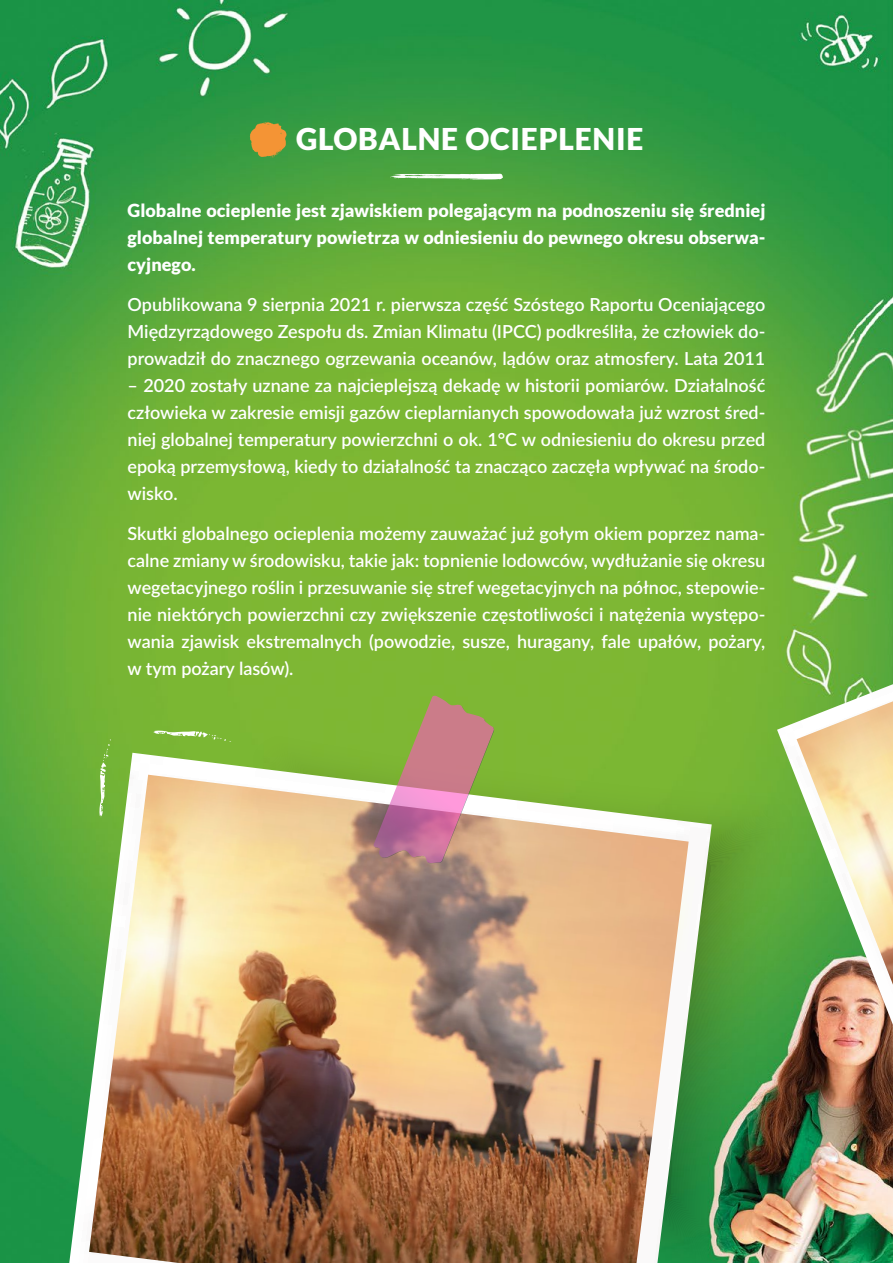
<style>
.page{position:relative;width:893px;height:1263px;background:#fff}
.page>*{position:absolute;margin:0;border:0;box-sizing:border-box;transform-origin:0 0}
.t1{font:900 30px "Lato";letter-spacing:.025em;color:#fff}
.t2{font:600 18px/27px "Lato";color:#fff;text-align:justify}
.t3{font:900 18px/27px "Lato";color:#fff;text-align:justify}
</style>
<div class="page">
<img style="left:0;top:0;width:893px;height:1263px">
<svg style="left:250px;top:122px;width:37px;height:36px"></svg>
<svg style="left:390px;top:173px;width:113px;height:7px"></svg>
<svg style="left:69px;top:753px;width:643px;height:510px"></svg>
<img style="left:89px;top:775px;width:600px;height:488px">
<svg style="left:374px;top:695px;width:120px;height:170px;background:#b6937d"></svg>
<img style="left:777px;top:684px;width:116px;height:341px">
<img style="left:797px;top:701px;width:96px;height:284px">
<svg style="left:143px;top:728px;width:88px;height:15px"></svg>
<svg style="left:97px;top:739px;width:15px;height:89px"></svg>
<h1 class="t1" style="left:296px;top:122px;width:349px">GLOBALNE OCIEPLENIE</h1>
<p class="t3" style="left:128px;top:197px;width:639px">Globalne ocieplenie jest zjawiskiem polegającym na podnoszeniu się średniej globalnej temperatury powietrza w odniesieniu do pewnego okresu obserwa&shy;cyjnego.</p>
<p class="t2" style="left:128px;top:290px;width:639px">Opublikowana 9 sierpnia 2021 r. pierwsza część Szóstego Raportu Oceniającego Międzyrządowego Zespołu ds. Zmian Klimatu (IPCC) podkreśliła, że człowiek do&shy;prowadził do znacznego ogrzewania oceanów, lądów oraz atmosfery. Lata 2011</p>
<p class="t2" style="left:128px;top:371px;width:639px">– 2020 zostały uznane za najcieplejszą dekadę w historii pomiarów. Działalność człowieka w zakresie emisji gazów cieplarnianych spowodowała już wzrost śred&shy;niej globalnej temperatury powierzchni o ok. 1°C w odniesieniu do okresu przed epoką przemysłową, kiedy to działalność ta znacząco zaczęła wpływać na środo&shy;wisko.</p>
<p class="t2" style="left:128px;top:519px;width:639px">Skutki globalnego ocieplenia możemy zauważać już gołym okiem poprzez nama&shy;calne zmiany w środowisku, takie jak: topnienie lodowców, wydłużanie się okresu wegetacyjnego roślin i przesuwanie się stref wegetacyjnych na północ, stepowie&shy;nie niektórych powierzchni czy zwiększenie częstotliwości i natężenia występo&shy;wania zjawisk ekstremalnych (powodzie, susze, huragany, fale upałów, pożary, w tym pożary lasów).</p>
</div>
